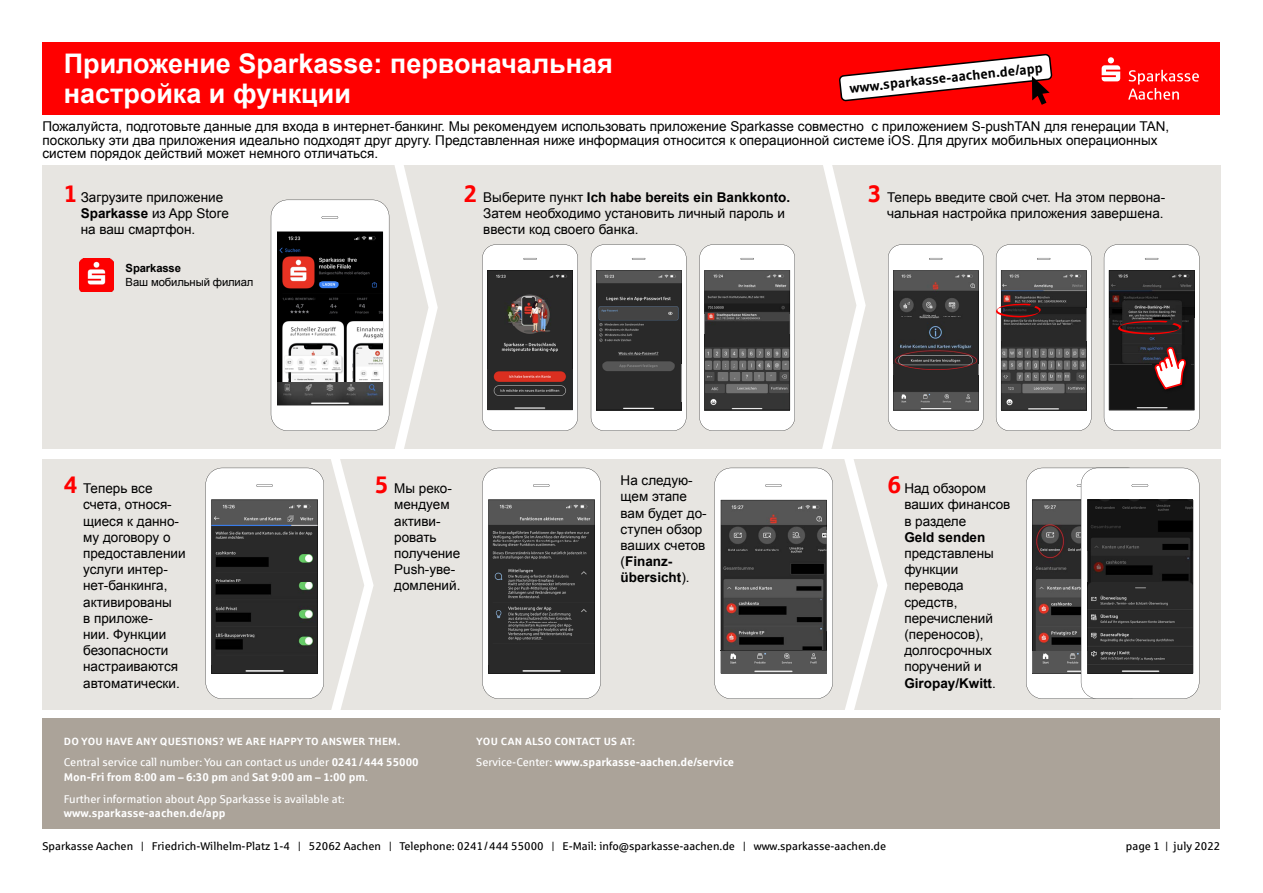
<style>
.page{position:relative;width:1263px;height:893px;background:#fff}
.page>*{position:absolute;margin:0;border:0;box-sizing:border-box;transform-origin:0 0}
.t1{font:700 27px/30px "Arial";color:#fff}
.t2{font:13.5px/16.2px "Arial";color:#000}
.t3{font:700 13.5px "Sparkasse Rg";color:#000}
.t4{font:700 13.5px "Arial";color:#000}
.t5{font:700 11.25px/15.8px "Sparkasse Rg";color:#fff}
.t6{font:11.25px "Sparkasse Rg";color:#000}
.t7{font:11.25px "Sparkasse Rg";color:#fff}
.t8{font:11.25px "Arial";letter-spacing:-.01em;color:#000}
.t9{font:700 11.25px "Arial";letter-spacing:-.01em;color:#000}
.t10{font:700 10.5px "Sparkasse Rg";letter-spacing:.025em;color:#fff}
.s1{font-family:"Sparkasse Rg";font-weight:700;font-size:24px;color:#f00}
.s2{font-weight:700}
.s3{font-weight:400}
</style>
<div class="page">
<div style="left:43px;top:166px;width:1178px;height:544px;background:#e7e5e1"></div>
<div style="left:43px;top:43px;width:1177px;height:72px;background:#f00"></div>
<img style="left:79px;top:258px;width:35px;height:34px">
<svg style="left:996px;top:244px;width:95px;height:187px;background:#7f7d7d"></svg>
<svg style="left:1104px;top:244px;width:95px;height:187px;background:#736c6d"></svg>
<svg style="left:482px;top:244px;width:96px;height:187px;background:#838181"></svg>
<img style="left:487px;top:369px;width:86px;height:41px">
<svg style="left:591px;top:244px;width:95px;height:187px;background:#747474"></svg>
<svg style="left:206px;top:165px;width:232px;height:545px"></svg>
<svg style="left:482px;top:468px;width:119px;height:231px;background:#777"></svg>
<svg style="left:1026px;top:468px;width:173px;height:231px;background:#717070"></svg>
<div style="left:28px;top:449px;width:1225px;height:9px;background:#fff"></div>
<svg style="left:699px;top:165px;width:284px;height:545px"></svg>
<svg style="left:839px;top:54px;width:213px;height:51px"></svg>
<svg style="left:1128px;top:70px;width:71px;height:30px"></svg>
<svg style="left:1102px;top:57px;width:18px;height:24px"></svg>
<div style="left:43px;top:718px;width:1177px;height:111px;background:#aba399"></div>
<h1 class="t1" style="left:64px;top:50px;width:550px">Приложение Sparkasse: первоначальная настройка и функции</h1>
<p class="t3" style="left:849px;top:79px;width:196px;rotate:-6deg">www.sparkasse-aachen.de/app</p>
<p class="t2" style="left:43px;top:120px;width:1128px;line-height:13.5px">Пожалуйста, подготовьте данные для входа в интернет-банкинг. Мы рекомендуем использовать приложение Sparkasse совместно с приложением S-pushTAN для генерации TAN, поскольку эти два приложения идеально подходят друг другу. Представленная ниже информация относится к операционной системе iOS. Для других мобильных операционных систем порядок действий может немного отличаться.</p>
<p class="t2" style="left:81px;top:189px;width:150px;text-indent:-17px"><span class="s1">1</span> Загрузите приложение<br><span class="s2">Sparkasse</span> из App Store на ваш смартфон.</p>
<p class="t9" style="left:126px;top:261px;width:57px">Sparkasse</p>
<p class="t8" style="left:126px;top:274px;width:129px">Ваш мобильный филиал</p>
<p class="t2" style="left:83px;top:480px;width:104px;text-indent:-19px"><span class="s1">4</span> Теперь все счета, относя&shy;щиеся к данно&shy;му договору о предоставлении услуги интер&shy;нет-банкинга, активированы<br>в приложе-<br>нии. Функции безопасности настраиваются автоматически.</p>
<p class="t2" style="left:483px;top:189px;width:308px;text-indent:-19px"><span class="s1">2</span> Выберите пункт <span class="s2">Ich habe bereits ein Bankkonto.<br></span>Затем необходимо установить личный пароль и ввести код своего банка.</p>
<p class="t2" style="left:868px;top:189px;width:299px;text-align:right"><span class="s1">3</span> Теперь введите свой счет. На этом первона&shy;чальная настройка приложения завершена.</p>
<p class="t2" style="left:394px;top:480px;width:68px;text-indent:-19px"><span class="s1">5</span> Мы реко&shy;мендуем активи&shy;ровать получение<br>Push-уве&shy;домлений.</p>
<p class="t2" style="left:621px;top:472px;width:88px">На следую&shy;щем этапе вам будет до&shy;ступен обзор ваших счетов (<span class="s2">Finanz&shy;übersicht</span>).</p>
<p class="t2" style="left:904px;top:480px;width:108px;text-indent:-17px"><span class="s1">6</span> Над обзором ваших финансов в разделе</p>
<p class="t4" style="left:904px;top:528px;width:83px">Geld senden</p>
<p class="t2" style="left:904px;top:545px;width:93px">представлены функции перевода средств, перечислений (переносов), долгосрочных поручений и<br><span class="s2">Giropay/Kwitt</span>.</p>
<p class="t10" style="left:64px;top:734px;width:338px">DO YOU HAVE ANY QUESTIONS? WE ARE HAPPY TO ANSWER THEM.</p>
<p class="t5" style="left:64px;top:753px;width:356px"><span class="s3">Central service call number: You can contact us under</span> 0241 / 444 55000<br>Mon-Fri from 8:00 am – 6:30 pm <span class="s3">and</span> Sat 9:00 am – 1:00 pm<span class="s3">.</span></p>
<p class="t7" style="left:64px;top:792px;width:282px">Further information about App Sparkasse is available at:</p>
<p class="t5" style="left:64px;top:804px;width:163px">www.sparkasse-aachen.de/app</p>
<p class="t10" style="left:476px;top:734px;width:160px">YOU CAN ALSO CONTACT US AT:</p>
<p class="t5" style="left:476px;top:753px;width:259px"><span class="s3">Service-Center:</span> www.sparkasse-aachen.de/service</p>
<p class="t6" style="left:43px;top:839px;width:845px">Sparkasse Aachen | Friedrich-Wilhelm-Platz 1-4 | 52062 Aachen | Telephone: 0241 / 444 55000 | E-Mail: info@sparkasse-aachen.de | www.sparkasse-aachen.de</p>
<p class="t6" style="left:1126px;top:839px;width:96px">page 1 | july 2022</p>
</div>
